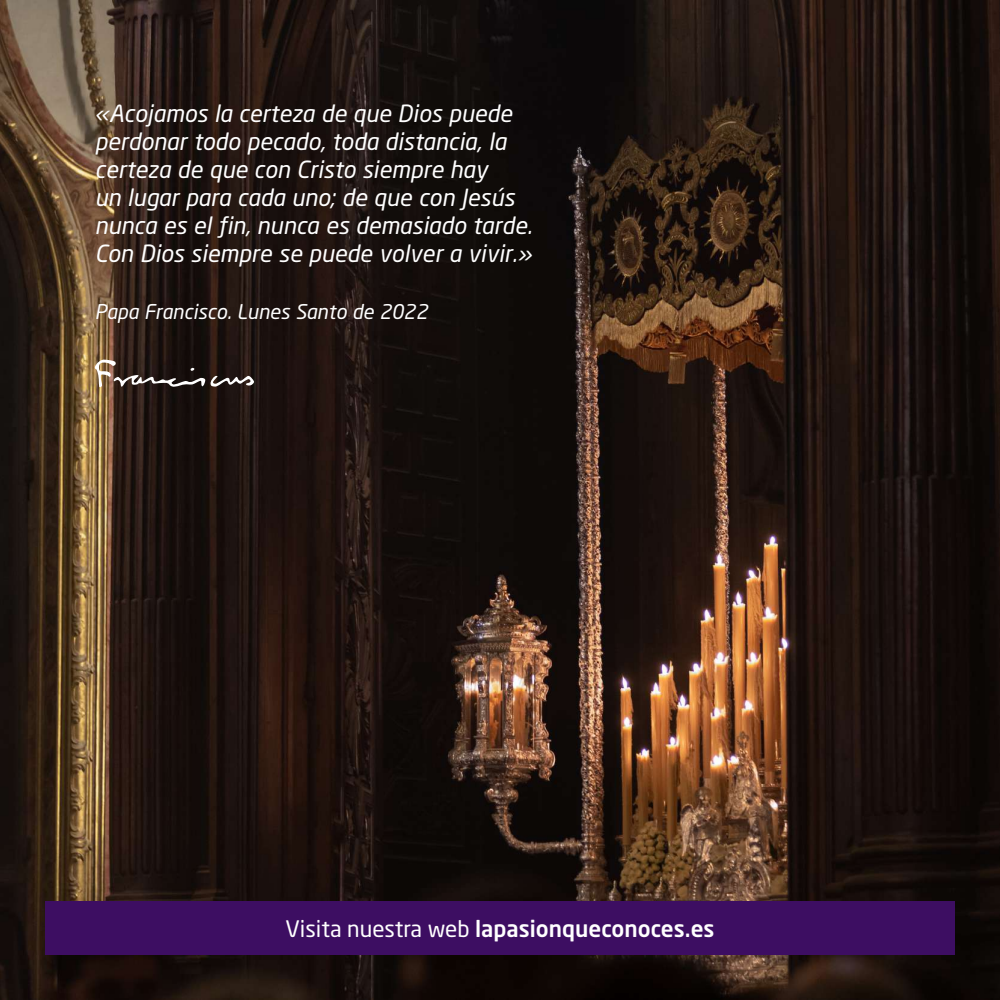
<style>
.page{position:relative;width:1000px;height:1000px;background:#fff}
.page>*{position:absolute;margin:0;border:0;box-sizing:border-box;transform-origin:0 0}
.t1{font:23.38px/28.1px "Neo Sans Italic TR";color:#fff}
.t2{font:500 22.5px "Neo Sans Std";color:#fff}
.t3{font:20.12px "Neo Sans Italic TR";color:#fff}
.s1{font-weight:400}
</style>
<div class="page">
<img style="left:0;top:0;width:1000px;height:1000px">
<svg style="left:211px;top:376px;width:43px;height:11px"></svg>
<svg style="left:95px;top:360px;width:110px;height:27px;background:#52463f"></svg>
<div style="left:45px;top:902px;width:910px;height:53px;background:#3d0e62"></div>
<p class="t1" style="left:95px;top:99px;width:439px">«Acojamos la certeza de que Dios puede perdonar todo pecado, toda distancia, la certeza de que con Cristo siempre hay<br>un lugar para cada uno; de que con Jesús nunca es el fin, nunca es demasiado tarde.<br>Con Dios siempre se puede volver a vivir.»</p>
<p class="t3" style="left:95px;top:299px;width:335px">Papa Francisco. Lunes Santo de 2022</p>
<p class="t2" style="left:285px;top:915px;width:431px"><span class="s1">Visita nuestra web</span> lapasionqueconoces.es</p>
</div>
